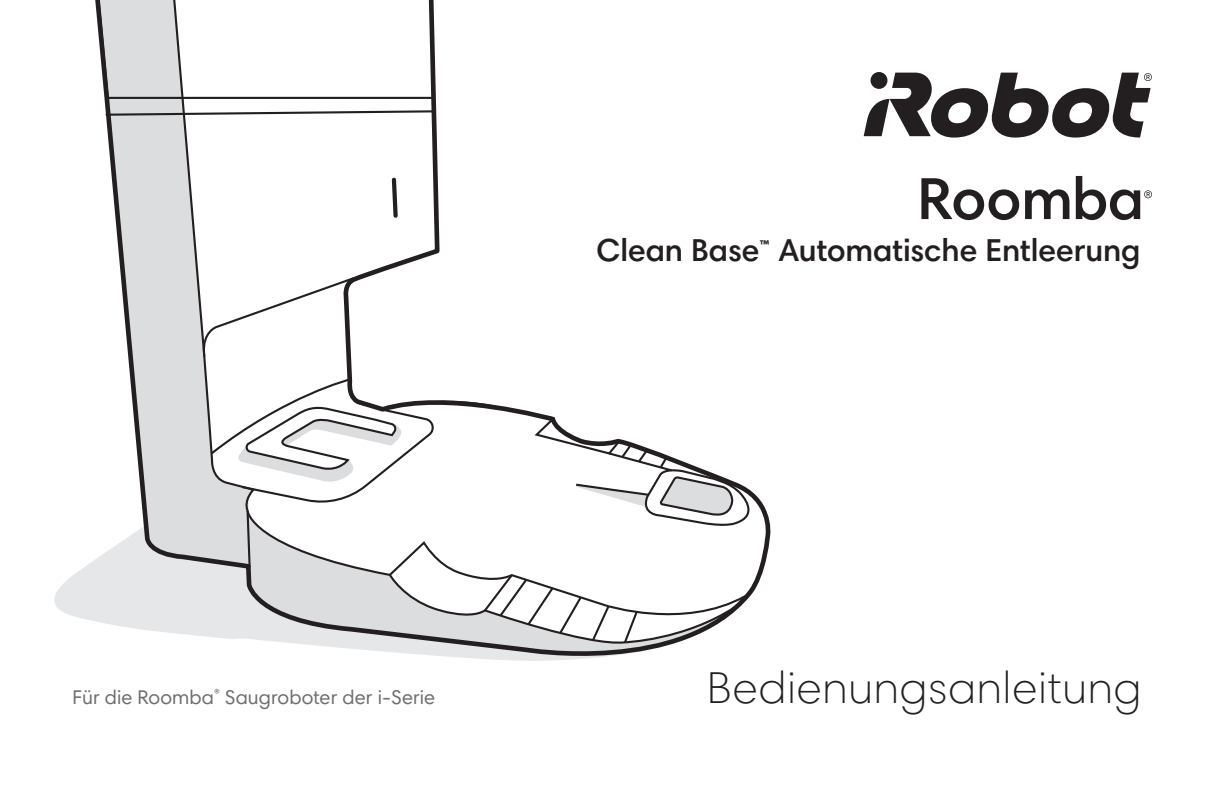
<style>
.page{position:relative;width:1224px;height:792px;background:#fff}
.page>*{position:absolute;margin:0;border:0;box-sizing:border-box;transform-origin:0 0}
._2018_Headline_1{font:300 45px "Harmonia Sans Std";letter-spacing:.035em;color:#231f20}
._2018_Headline_2{font:600 32px "Harmonia Sans Std";letter-spacing:-.005em;color:#231f20}
._2018_Headline_2-2{font:20px "Harmonia Sans Std";letter-spacing:.005em;color:#6c6d70}
</style>
<div class="page">
<svg style="left:864px;top:73px;width:288px;height:65px"></svg>
<svg style="left:54px;top:567px;width:31px;height:52px;fill:#e6e7e9"></svg>
<svg style="left:85px;top:105px;width:686px;height:556px"></svg>
<svg style="left:209px;top:377px;width:227px;height:200px"></svg>
<svg style="left:89px;top:0;width:347px;height:359px"></svg>
<svg style="left:921px;top:178px;width:98px;height:42px"></svg>
<svg style="left:1025px;top:189px;width:44px;height:30px"></svg>
<svg style="left:1076px;top:176px;width:76px;height:44px"></svg>
<p class="_2018_Headline_2-2" style="left:73px;top:684px;width:364px">Für die Roomba<sup>®</sup> Saugroboter der i-Serie</p>
<p class="_2018_Headline_2" style="left:597px;top:230px;width:546px">Clean Base<sup>™</sup> Automatische Entleerung</p>
<p class="_2018_Headline_1" style="left:708px;top:661px;width:435px">Bedienungsanleitung</p>
</div>
